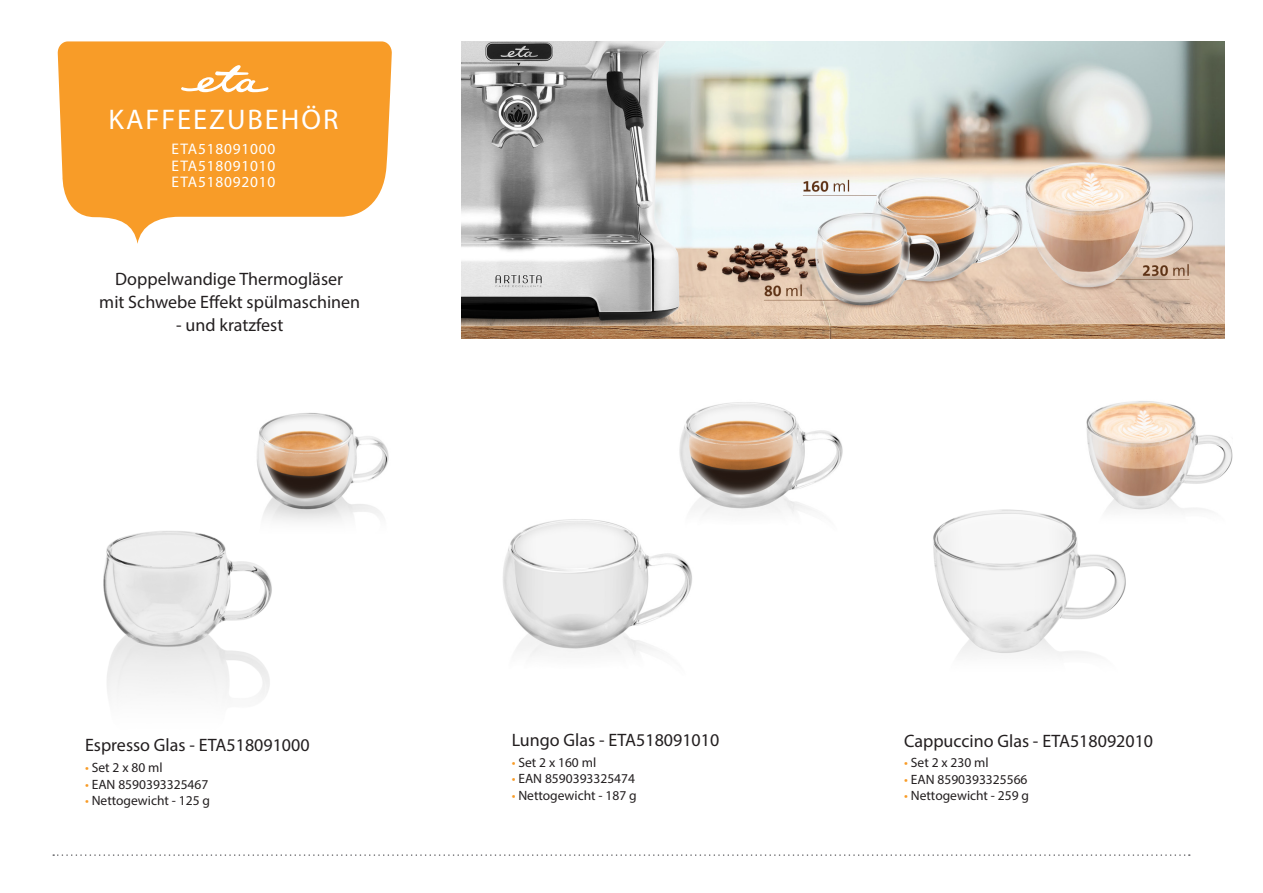
<style>
.page{position:relative;width:1263px;height:893px;background:#fff}
.page>*{position:absolute;margin:0;border:0;box-sizing:border-box;transform-origin:0 0}
.t1{font:28.5px "Myriad Pro";letter-spacing:.07em;color:#fff}
.t2{font:18px/22.6px "Myriad Pro";color:#231f20;text-align:center}
.t3{font:15.45px "Myriad Pro";letter-spacing:.05em;color:#fff}
.t4{font:13.5px "Myriad Pro";color:#231f20}
.s1{color:#f89c28}
</style>
<div class="page">
<img style="left:462px;top:41px;width:763px;height:297px">
<img style="left:103px;top:531px;width:169px;height:165px">
<svg style="left:58px;top:41px;width:334px;height:203px;fill:#f89c28"></svg>
<svg style="left:53px;top:854px;width:1137px;height:2px"></svg>
<svg style="left:181px;top:65px;width:87px;height:27px"></svg>
<img style="left:503px;top:519px;width:189px;height:137px">
<img style="left:933px;top:509px;width:193px;height:147px">
<img style="left:671px;top:402px;width:172px;height:138px">
<img style="left:1079px;top:401px;width:154px;height:132px">
<img style="left:239px;top:413px;width:150px;height:145px">
<p class="t1" style="left:108px;top:102px;width:232px">KAFFEEZUBEHÖR</p>
<p class="t3" style="left:172px;top:139px;width:105px">ETA518091000</p>
<p class="t3" style="left:172px;top:156px;width:105px">ETA518091010</p>
<p class="t3" style="left:172px;top:172px;width:105px">ETA518092010</p>
<p class="t2" style="left:99px;top:268px;width:262px">Doppelwandige Thermogläser<br>mit Schwebe Effekt spülmaschinen</p>
<p class="t2" style="left:176px;top:313px;width:109px">- und kratzfest</p>
<p class="t2" style="left:85px;top:734px;width:226px">Espresso Glas - ETA518091000</p>
<p class="t4" style="left:85px;top:759px;width:79px"><span class="s1">•</span> Set 2 x 80 ml</p>
<p class="t4" style="left:85px;top:776px;width:125px"><span class="s1">•</span> EAN 8590393325467</p>
<p class="t4" style="left:85px;top:792px;width:126px"><span class="s1">•</span> Nettogewicht - 125 g</p>
<p class="t2" style="left:512px;top:728px;width:209px">Lungo Glas - ETA518091010</p>
<p class="t4" style="left:512px;top:754px;width:86px"><span class="s1">•</span> Set 2 x 160 ml</p>
<p class="t4" style="left:512px;top:770px;width:125px"><span class="s1">•</span> EAN 8590393325474</p>
<p class="t4" style="left:512px;top:787px;width:126px"><span class="s1">•</span> Nettogewicht - 187 g</p>
<p class="t2" style="left:904px;top:729px;width:251px">Cappuccino Glas - ETA518092010</p>
<p class="t4" style="left:904px;top:754px;width:86px"><span class="s1">•</span> Set 2 x 230 ml</p>
<p class="t4" style="left:904px;top:771px;width:125px"><span class="s1">•</span> EAN 8590393325566</p>
<p class="t4" style="left:904px;top:787px;width:126px"><span class="s1">•</span> Nettogewicht - 259 g</p>
</div>
